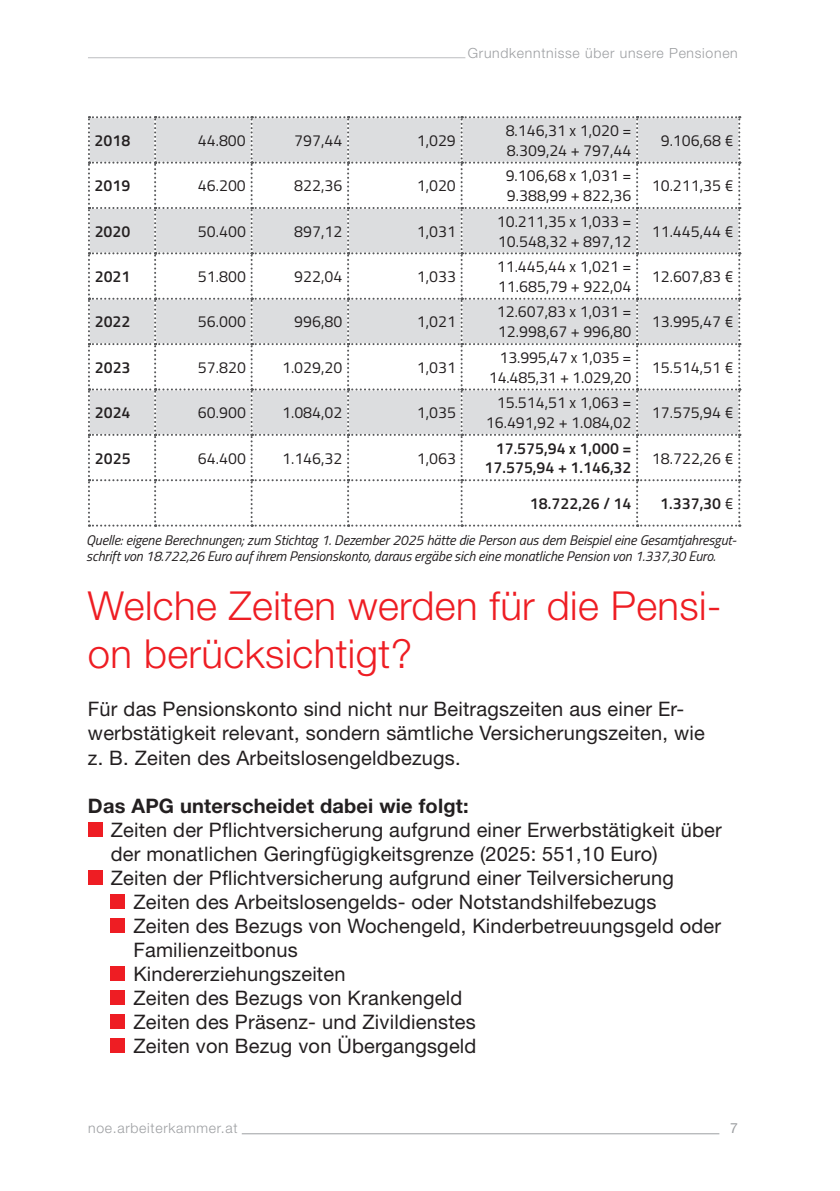
<style>
.page{position:relative;width:840px;height:1191px;background:#fff}
.page>*{position:absolute;margin:0;border:0;box-sizing:border-box;transform-origin:0 0}
.t1{font:300 40px/48px "Helvetica Neue LT Std";letter-spacing:.01em;color:#ee1d23}
.t2{font:20px/24px "Helvetica Neue LT Std";letter-spacing:.01em;color:#231f20}
.t3{font:700 20px "Helvetica Neue LT Std";letter-spacing:.01em;color:#231f20}
.t4{font:16px/20px "Titillium Regular Upright";color:#231f20}
.t5{font:16px/19.2px "Titillium Semibold Upright";color:#231f20;text-align:right}
.t6{font:italic 14px/16.8px "Titillium";letter-spacing:-.01em;color:#231f20}
.t7{font:300 14px "Helvetica Neue LT Std";letter-spacing:.05em;color:#9d9fa2}
.t8{font:14px "Helvetica Neue LT Std";color:#9d9fa2}
.s1{font-family:"Titillium Regular Upright"}
</style>
<div class="page">
<hr style="left:242px;top:1133px;width:477px;height:1px;background:#9d9fa2">
<svg style="left:88px;top:116px;width:651px;height:410px"></svg>
<div style="left:88px;top:822px;width:14px;height:14px;background:#ee1d23"></div>
<div style="left:88px;top:870px;width:14px;height:14px;background:#ee1d23"></div>
<div style="left:111px;top:894px;width:14px;height:14px;background:#ee1d23"></div>
<div style="left:111px;top:918px;width:14px;height:14px;background:#ee1d23"></div>
<div style="left:111px;top:966px;width:14px;height:14px;background:#ee1d23"></div>
<div style="left:111px;top:990px;width:14px;height:14px;background:#ee1d23"></div>
<div style="left:111px;top:1014px;width:14px;height:14px;background:#ee1d23"></div>
<div style="left:111px;top:1038px;width:14px;height:14px;background:#ee1d23"></div>
<hr style="left:88px;top:57px;width:377px;height:1px;background:#bcbdc0">
<p class="t7" style="left:467px;top:45px;width:271px">Grundkenntnisse über unsere Pensionen</p>
<p class="t5" style="left:95px;top:130px;width:37px">2018</p>
<p class="t4" style="left:198px;top:129px;width:50px">44.800</p>
<p class="t4" style="left:294px;top:129px;width:50px">797,44</p>
<p class="t4" style="left:416px;top:129px;width:41px">1,029</p>
<p class="t4" style="left:505px;top:119px;width:127px">8.146,31 x 1,020 =<br>8.309,24 + 797,44</p>
<p class="t4" style="left:660px;top:129px;width:74px">9.106,68 €</p>
<p class="t5" style="left:95px;top:175px;width:37px">2019</p>
<p class="t4" style="left:198px;top:175px;width:50px">46.200</p>
<p class="t4" style="left:294px;top:175px;width:50px">822,36</p>
<p class="t4" style="left:416px;top:175px;width:41px">1,020</p>
<p class="t4" style="left:505px;top:165px;width:127px">9.106,68 x 1,031 =<br>9.388,99 + 822,36</p>
<p class="t4" style="left:651px;top:175px;width:83px">10.211,35 €</p>
<p class="t5" style="left:95px;top:220px;width:37px">2020</p>
<p class="t4" style="left:198px;top:220px;width:50px">50.400</p>
<p class="t4" style="left:294px;top:220px;width:50px">897,12</p>
<p class="t4" style="left:416px;top:220px;width:41px">1,031</p>
<p class="t4" style="left:496px;top:210px;width:136px">10.211,35 x 1,033 =<br>10.548,32 + 897,12</p>
<p class="t4" style="left:651px;top:220px;width:83px">11.445,44 €</p>
<p class="t5" style="left:95px;top:266px;width:37px">2021</p>
<p class="t4" style="left:198px;top:266px;width:50px">51.800</p>
<p class="t4" style="left:294px;top:266px;width:50px">922,04</p>
<p class="t4" style="left:416px;top:266px;width:41px">1,033</p>
<p class="t4" style="left:496px;top:256px;width:136px">11.445,44 x 1,021 =<br>11.685,79 + 922,04</p>
<p class="t4" style="left:651px;top:266px;width:83px">12.607,83 €</p>
<p class="t5" style="left:95px;top:311px;width:37px">2022</p>
<p class="t4" style="left:198px;top:311px;width:50px">56.000</p>
<p class="t4" style="left:294px;top:311px;width:50px">996,80</p>
<p class="t4" style="left:416px;top:311px;width:41px">1,021</p>
<p class="t4" style="left:496px;top:301px;width:136px">12.607,83 x 1,031 =<br>12.998,67 + 996,80</p>
<p class="t4" style="left:651px;top:311px;width:83px">13.995,47 €</p>
<p class="t5" style="left:95px;top:357px;width:37px">2023</p>
<p class="t4" style="left:198px;top:356px;width:50px">57.820</p>
<p class="t4" style="left:282px;top:356px;width:62px">1.029,20</p>
<p class="t4" style="left:416px;top:356px;width:41px">1,031</p>
<p class="t4" style="left:488px;top:346px;width:144px;text-align:right">13.995,47 x 1,035 =<br>14.485,31 + 1.029,20</p>
<p class="t4" style="left:651px;top:356px;width:83px">15.514,51 €</p>
<p class="t5" style="left:95px;top:402px;width:37px">2024</p>
<p class="t4" style="left:198px;top:402px;width:50px">60.900</p>
<p class="t4" style="left:282px;top:402px;width:62px">1.084,02</p>
<p class="t4" style="left:416px;top:402px;width:41px">1,035</p>
<p class="t4" style="left:485px;top:392px;width:147px;text-align:right">15.514,51 x 1,063 =<br>16.491,92 + 1.084,02</p>
<p class="t4" style="left:651px;top:402px;width:83px">17.575,94 €</p>
<p class="t5" style="left:95px;top:447px;width:37px">2025</p>
<p class="t4" style="left:198px;top:447px;width:50px">64.400</p>
<p class="t4" style="left:282px;top:447px;width:62px">1.146,32</p>
<p class="t4" style="left:416px;top:447px;width:41px">1,063</p>
<p class="t5" style="left:484px;top:438px;width:148px">17.575,94 x 1,000 =<br>17.575,94 + 1.146,32</p>
<p class="t4" style="left:651px;top:447px;width:83px">18.722,26 €</p>
<p class="t5" style="left:529px;top:493px;width:103px">18.722,26 / 14</p>
<p class="t5" style="left:660px;top:493px;width:75px">1.337,30 <span class="s1">€</span></p>
<p class="t6" style="left:86px;top:530px;width:651px">Quelle: eigene Berechnungen; zum Stichtag 1. Dezember 2025 hätte die Person aus dem Beispiel eine Gesamtjahresgut&shy;schrift von 18.722,26 Euro auf ihrem Pensionskonto, daraus ergäbe sich eine monatliche Pension von 1.337,30 Euro.</p>
<h1 class="t1" style="left:88px;top:581px;width:635px">Welche Zeiten werden für die Pensi&shy;on berücksichtigt?</h1>
<p class="t2" style="left:88px;top:697px;width:618px">Für das Pensionskonto sind nicht nur Beitragszeiten aus einer Er&shy;werbstätigkeit relevant, sondern sämtliche Versicherungszeiten, wie z. B. Zeiten des Arbeitslosengeldbezugs.</p>
<p class="t3" style="left:88px;top:793px;width:382px">Das APG unterscheidet dabei wie folgt:</p>
<p class="t2" style="left:111px;top:817px;width:612px">Zeiten der Pflichtversicherung aufgrund einer Erwerbstätigkeit über</p>
<p class="t2" style="left:111px;top:841px;width:548px">der monatlichen Geringfügigkeitsgrenze (2025: 551,10 Euro)</p>
<p class="t2" style="left:111px;top:865px;width:564px">Zeiten der Pflichtversicherung aufgrund einer Teilversicherung</p>
<p class="t2" style="left:133px;top:889px;width:524px">Zeiten des Arbeitslosengelds- oder Notstandshilfebezugs</p>
<p class="t2" style="left:133px;top:913px;width:589px">Zeiten des Bezugs von Wochengeld, Kinderbetreuungsgeld oder</p>
<p class="t2" style="left:133px;top:937px;width:166px">Familienzeitbonus</p>
<p class="t2" style="left:133px;top:961px;width:213px">Kindererziehungszeiten</p>
<p class="t2" style="left:133px;top:985px;width:330px">Zeiten des Bezugs von Krankengeld</p>
<p class="t2" style="left:133px;top:1009px;width:344px">Zeiten des Präsenz- und Zivildienstes</p>
<p class="t2" style="left:133px;top:1033px;width:344px">Zeiten von Bezug von Übergangsgeld</p>
<p class="t7" style="left:88px;top:1119px;width:151px">noe.arbeiterkammer.at</p>
<p class="t8" style="left:729px;top:1120px;width:9px">7</p>
</div>
